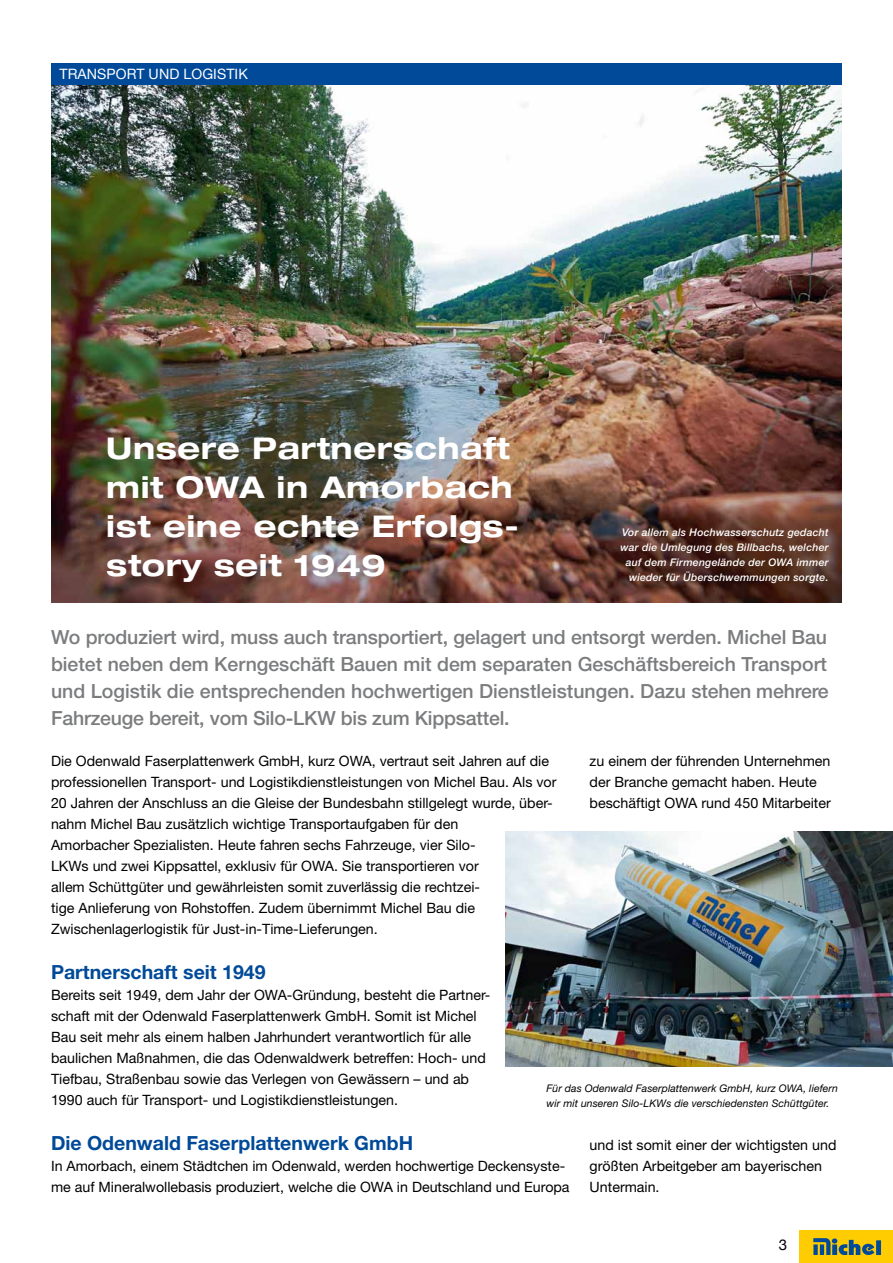
<style>
.page{position:relative;width:893px;height:1263px;background:#fff}
.page>*{position:absolute;margin:0;border:0;box-sizing:border-box;transform-origin:0 0}
.t1{font:700 expanded 30px/39px "Helvetica Neue";letter-spacing:.02em;color:#fff}
.t2{font:500 19.5px/27px "Helvetica Neue";letter-spacing:-.01em;color:#7b7c7e;text-align:justify}
.t3{font:700 19.5px "Helvetica Neue";color:#004a99}
.t4{font:15px "Helvetica Neue";color:#000}
.t5{font:14.25px/21px "Helvetica Neue";color:#000}
.t6{font:14.25px "Helvetica Neue";letter-spacing:.005em;color:#fff}
.t7{font:italic 500 10.5px/15px "Helvetica Neue";letter-spacing:.02em;color:#fff;text-align:right}
.t8{font:italic 10.5px/15px "Helvetica Neue";letter-spacing:.005em;color:#000}
</style>
<div class="page">
<img style="left:51px;top:85px;width:791px;height:518px">
<div style="left:800px;top:1230px;width:93px;height:33px;background:#fecc00"></div>
<svg style="left:813px;top:1238px;width:68px;height:17px"></svg>
<div style="left:51px;top:64px;width:791px;height:21px;background:#004a99"></div>
<img style="left:506px;top:831px;width:387px;height:235px">
<p class="t6" style="left:60px;top:66px;width:190px">TRANSPORT UND LOGISTIK</p>
<h1 class="t1" style="left:106px;top:428px;width:414px">Unsere Partnerschaft mit OWA in Amorbach ist eine echte Erfolgs&shy;story seit 1949</h1>
<p class="t7" style="left:620px;top:524px;width:210px">Vor allem als Hochwasserschutz gedacht war die Umlegung des Billbachs, welcher auf dem Firmengelände der OWA immer wieder für Überschwemmungen sorgte.</p>
<p class="t2" style="left:51px;top:623px;width:779px">Wo produziert wird, muss auch transportiert, gelagert und entsorgt werden. Michel Bau bietet neben dem Kerngeschäft Bauen mit dem separaten Geschäftsbereich Transport und Logistik die entsprechenden hochwertigen Dienstleistungen. Dazu stehen mehrere Fahrzeuge bereit, vom Silo-LKW bis zum Kippsattel.</p>
<p class="t5" style="left:51px;top:750px;width:507px">Die Odenwald Faserplattenwerk GmbH, kurz OWA, vertraut seit Jahren auf die professionellen Transport- und Logistikdienstleistungen von Michel Bau. Als vor 20 Jahren der Anschluss an die Gleise der Bundesbahn stillgelegt wurde, über&shy;nahm Michel Bau zusätzlich wichtige Transportaufgaben für den<br>Amorbacher Spezialisten. Heute fahren sechs Fahrzeuge, vier Silo-<br>LKWs und zwei Kippsattel, exklusiv für OWA. Sie transportieren vor<br>allem Schüttgüter und gewährleisten somit zuverlässig die rechtzei-<br>tige Anlieferung von Rohstoffen. Zudem übernimmt Michel Bau die Zwischenlagerlogistik für Just-in-Time-Lieferungen.</p>
<h2 class="t3" style="left:51px;top:960px;width:216px">Partnerschaft seit 1949</h2>
<p class="t5" style="left:51px;top:984px;width:441px">Bereits seit 1949, dem Jahr der OWA-Gründung, besteht die Partner&shy;schaft mit der Odenwald Faserplattenwerk GmbH. Somit ist Michel Bau seit mehr als einem halben Jahrhundert verantwortlich für alle baulichen Maßnahmen, die das Odenwaldwerk betreffen: Hoch- und Tiefbau, Straßenbau sowie das Verlegen von Gewässern – und ab 1990 auch für Transport- und Logistikdienstleistungen.</p>
<h2 class="t3" style="left:51px;top:1131px;width:364px">Die Odenwald Faserplattenwerk GmbH</h2>
<p class="t5" style="left:51px;top:1155px;width:520px">In Amorbach, einem Städtchen im Odenwald, werden hochwertige Deckensyste&shy;me auf Mineralwollebasis produziert, welche die OWA in Deutschland und Europa</p>
<p class="t5" style="left:590px;top:750px;width:243px">zu einem der führenden Unternehmen der Branche gemacht haben. Heute beschäftigt OWA rund 450 Mitarbeiter</p>
<p class="t8" style="left:546px;top:1080px;width:293px">Für das Odenwald Faserplattenwerk GmbH, kurz OWA, liefern wir mit unseren Silo-LKWs die verschiedensten Schüttgüter.</p>
<p class="t5" style="left:590px;top:1134px;width:248px">und ist somit einer der wichtigsten und größten Arbeitgeber am bayerischen<br>Untermain.</p>
<p class="t4" style="left:779px;top:1236px;width:10px">3</p>
</div>
